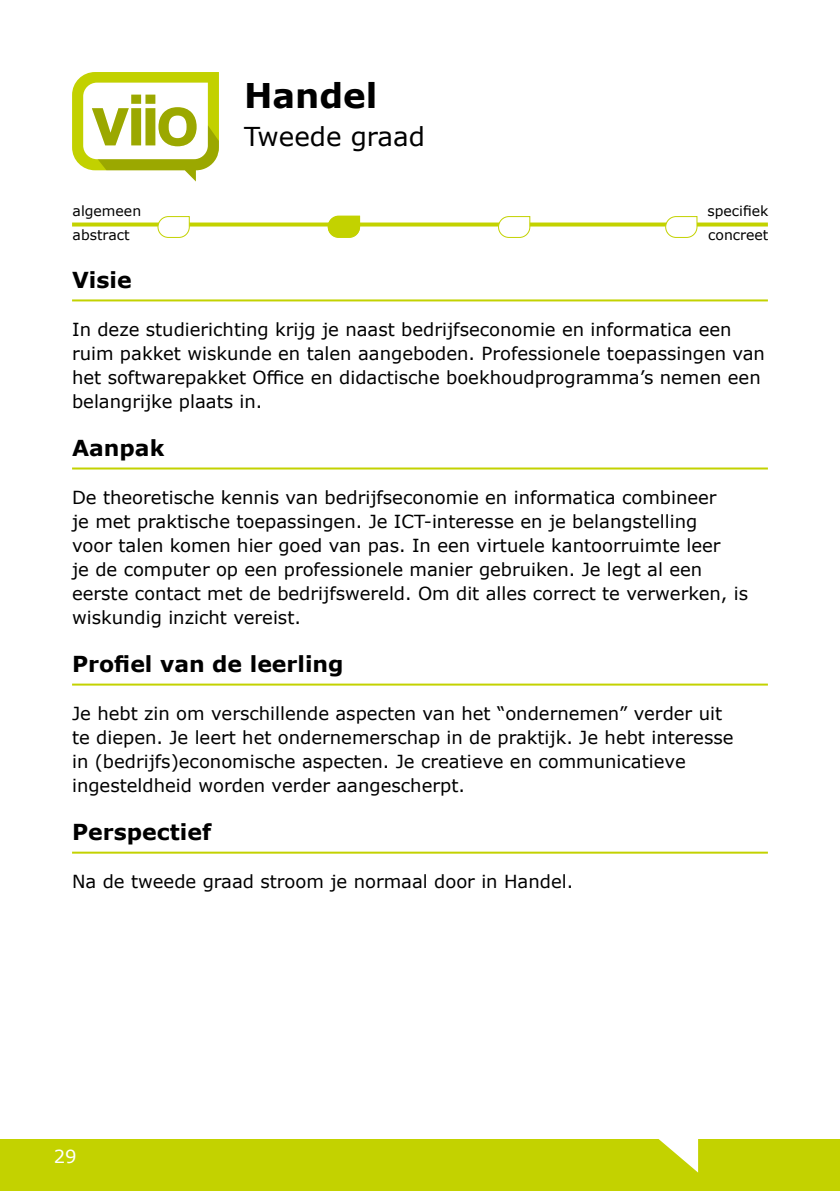
<style>
.page{position:relative;width:840px;height:1191px;background:#fff}
.page>*{position:absolute;margin:0;border:0;box-sizing:border-box;transform-origin:0 0}
.t1{font:700 34px "Verdana";color:#000}
.t2{font:26px "Verdana";color:#000}
.t3{font:700 22px "Verdana";color:#000}
.t4{font:18px/24px "Verdana";color:#000}
.t5{font:18px "Verdana";color:#fff}
.t6{font:14px "Verdana";color:#000}
</style>
<div class="page">
<svg style="left:72px;top:72px;width:146px;height:109px"></svg>
<div style="left:0;top:1139px;width:839px;height:52px;background:#c3d200"></div>
<svg style="left:658px;top:1139px;width:39px;height:33px"></svg>
<svg style="left:72px;top:222px;width:695px;height:4px;background:#cad721"></svg>
<svg style="left:664px;top:216px;width:33px;height:22px"></svg>
<svg style="left:497px;top:216px;width:33px;height:22px"></svg>
<svg style="left:157px;top:216px;width:33px;height:22px"></svg>
<hr style="left:72px;top:299px;width:695px;height:2px;background:#c3d200">
<hr style="left:72px;top:467px;width:695px;height:2px;background:#c3d200">
<hr style="left:72px;top:683px;width:695px;height:2px;background:#c3d200">
<hr style="left:72px;top:851px;width:695px;height:2px;background:#c3d200">
<svg style="left:327px;top:216px;width:33px;height:22px"></svg>
<h1 class="t1" style="left:244px;top:71px;width:135px">Handel</h1>
<h2 class="t2" style="left:244px;top:118px;width:182px">Tweede graad</h2>
<p class="t6" style="left:73px;top:201px;width:70px">algemeen</p>
<p class="t6" style="left:707px;top:201px;width:62px">specifiek</p>
<p class="t6" style="left:73px;top:225px;width:58px">abstract</p>
<p class="t6" style="left:708px;top:225px;width:62px">concreet</p>
<p class="t3" style="left:72px;top:264px;width:61px">Visie</p>
<p class="t4" style="left:72px;top:317px;width:694px">In deze studierichting krijg je naast bedrijfseconomie en informatica een ruim pakket wiskunde en talen aangeboden. Professionele toepassingen van het softwarepakket Office en didactische boekhoudprogramma’s nemen een belangrijke plaats in.</p>
<p class="t3" style="left:72px;top:432px;width:94px">Aanpak</p>
<p class="t4" style="left:72px;top:485px;width:677px">De theoretische kennis van bedrijfseconomie en informatica combineer<br>je met praktische toepassingen. Je ICT-interesse en je belangstelling<br>voor talen komen hier goed van pas. In een virtuele kantoorruimte leer<br>je de computer op een professionele manier gebruiken. Je legt al een eerste contact met de bedrijfswereld. Om dit alles correct te verwerken, is wiskundig inzicht vereist.</p>
<p class="t3" style="left:72px;top:648px;width:273px">Profiel van de leerling</p>
<p class="t4" style="left:72px;top:701px;width:662px">Je hebt zin om verschillende aspecten van het “ondernemen” verder uit te diepen. Je leert het ondernemerschap in de praktijk. Je hebt interesse in (bedrijfs)economische aspecten. Je creatieve en communicatieve ingesteldheid worden verder aangescherpt.</p>
<p class="t3" style="left:72px;top:816px;width:141px">Perspectief</p>
<p class="t4" style="left:72px;top:869px;width:502px">Na de tweede graad stroom je normaal door in Handel.</p>
<p class="t5" style="left:54px;top:1143px;width:24px">29</p>
</div>
